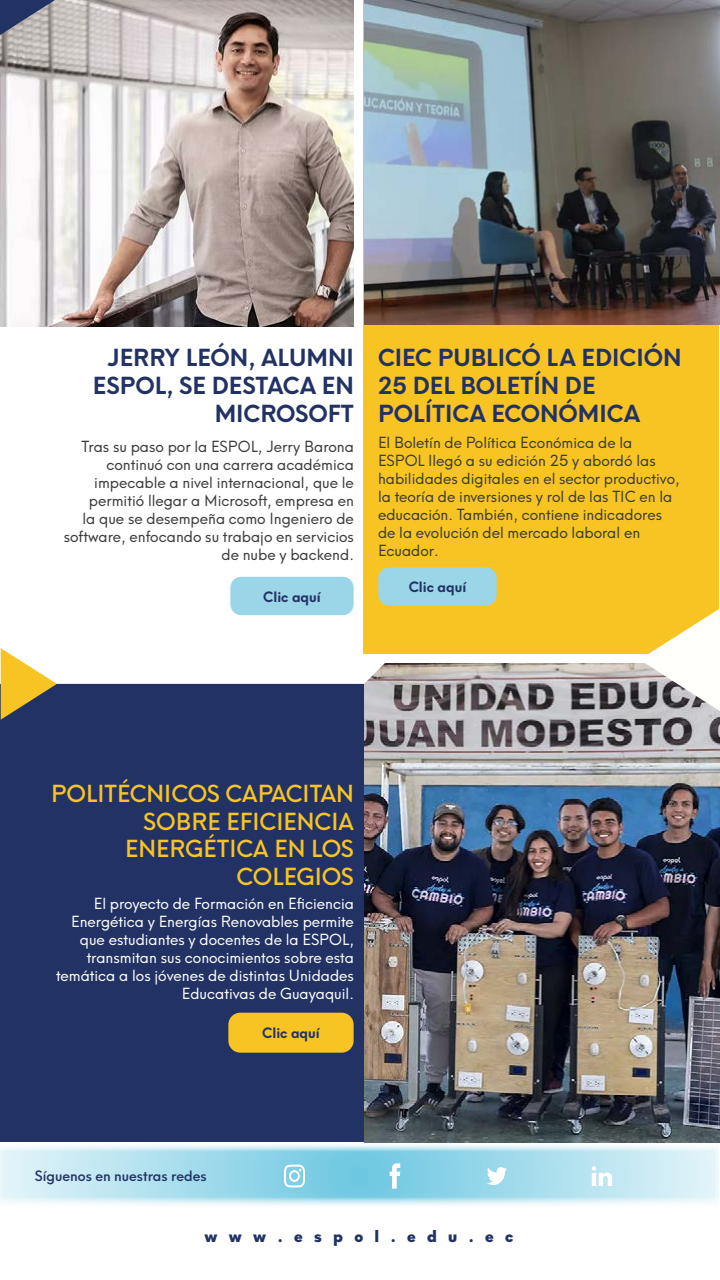
<style>
.page{position:relative;width:720px;height:1280px;background:#fff}
.page>*{position:absolute;margin:0;border:0;box-sizing:border-box;transform-origin:0 0}
.t1{font:700 23px/27.6px "Neue Hans Kendrick";color:#223264;text-align:right}
.t2{font:500 23px/27.6px "Neue Hans Kendrick";color:#f7c424;text-align:right}
.t3{font:800 16px "Neue Hans Kendrick";letter-spacing:.71em;color:#223264}
.t4{font:15px/18px "Neue Hans Kendrick";color:#3c3c3b;text-align:right}
.t5{font:15px/18px "Neue Hans Kendrick";color:#fff;text-align:right}
.t6{font:700 14px "Neue Hans Kendrick";color:#223264}
.t7{font:500 14px "Neue Hans Kendrick";color:#223264}
</style>
<div class="page">
<div style="left:0;top:1135px;width:720px;height:74px;background:#fff;opacity:.75"></div>
<svg style="left:487px;top:1167px;width:20px;height:18px"></svg>
<svg style="left:390px;top:1163px;width:10px;height:26px"></svg>
<svg style="left:284px;top:1165px;width:21px;height:22px"></svg>
<svg style="left:592px;top:1166px;width:20px;height:20px"></svg>
<div style="left:711px;top:1135px;width:9px;height:74px;background:#fff;opacity:.75"></div>
<img style="left:0;top:0;width:354px;height:327px">
<svg style="left:0;top:0;width:55px;height:35px;background:#6c7289"></svg>
<div style="left:363px;top:0;width:356px;height:654px;background:#f7c424"></div>
<div style="left:378px;top:567px;width:119px;height:39px;background:#9bd5e8;border-radius:11px"></div>
<img style="left:364px;top:0;width:356px;height:324px">
<div style="left:0;top:667px;width:719px;height:475px;background:#223264"></div>
<div style="left:228px;top:1013px;width:126px;height:40px;background:#f7c424;border-radius:12px"></div>
<img style="left:364px;top:663px;width:355px;height:479px">
<svg style="left:640px;top:609px;width:79px;height:102px"></svg>
<svg style="left:0;top:648px;width:391px;height:72px"></svg>
<div style="left:230px;top:577px;width:124px;height:38px;background:#9bd5e8;border-radius:11px"></div>
<h1 class="t1" style="left:93px;top:341px;width:263px">JERRY LEÓN, ALUMNI<br>ESPOL, SE DESTACA EN<br>MICROSOFT</h1>
<p class="t4" style="left:64px;top:436px;width:292px">Tras su paso por la ESPOL, Jerry Barona continuó con una carrera académica impecable a nivel internacional, que le permitió llegar a Microsoft, empresa en<br>la que se desempeña como Ingeniero de software, enfocando su trabajo en servicios de nube y backend.</p>
<p class="t6" style="left:263px;top:584px;width:59px">Clic aquí</p>
<h1 class="t1" style="left:378px;top:341px;width:305px;text-align:left">CIEC PUBLICÓ LA EDICIÓN<br>25 DEL BOLETÍN DE<br>POLÍTICA ECONÓMICA</h1>
<p class="t4" style="left:378px;top:431px;width:303px;text-align:left">El Boletín de Política Económica de la ESPOL llegó a su edición 25 y abordó las habilidades digitales en el sector productivo, la teoría de inversiones y rol de las TIC en la educación. También, contiene indicadores de la evolución del mercado laboral en Ecuador.</p>
<p class="t6" style="left:409px;top:574px;width:59px">Clic aquí</p>
<h1 class="t2" style="left:51px;top:777px;width:304px">POLITÉCNICOS CAPACITAN<br>SOBRE EFICIENCIA<br>ENERGÉTICA EN LOS<br>COLEGIOS</h1>
<p class="t5" style="left:56px;top:893px;width:299px">El proyecto de Formación en Eficiencia Energética y Energías Renovables permite que estudiantes y docentes de la ESPOL, transmitan sus conocimientos sobre esta temática a los jóvenes de distintas Unidades Educativas de Guayaquil.</p>
<p class="t6" style="left:262px;top:1020px;width:59px">Clic aquí</p>
<p class="t7" style="left:35px;top:1163px;width:173px">Síguenos en nuestras redes</p>
<p class="t3" style="left:204px;top:1227px;width:310px">www.espol.edu.ec</p>
</div>
